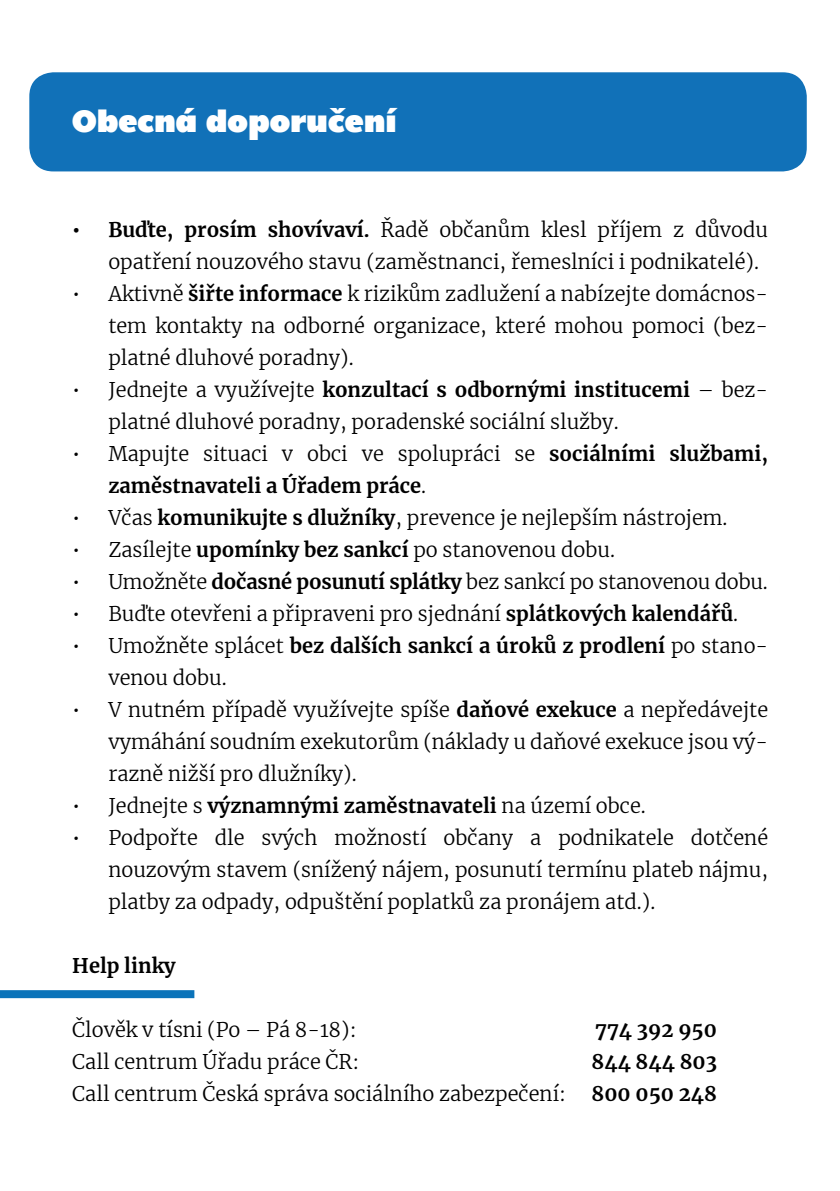
<style>
.page{position:relative;width:840px;height:1191px;background:#fff}
.page>*{position:absolute;margin:0;border:0;box-sizing:border-box;transform-origin:0 0}
.t1{font:800 32px "Noir Pro";color:#fff}
.t2{font:300 20px/32px "Merriweather";color:#000}
.t3{font:700 20px/32px "Merriweather";color:#000}
.s1{font-weight:700}
.s2{font-weight:300}
</style>
<div class="page">
<div style="left:29px;top:72px;width:777px;height:99px;background:#1171b8;border-radius:24px"></div>
<div style="left:4px;top:990px;width:186px;height:8px;background:#0b73b9"></div>
<h1 class="t1" style="left:72px;top:94px;width:326px">Obecná doporučení</h1>
<p class="t2" style="left:108px;top:213px;width:661px;text-indent:-36px"><span class="s1">• Buďte, prosím shovívaví.</span> Řadě občanům klesl příjem z důvodu opatření nouzového stavu (zaměstnanci, řemeslníci i podnikatelé).</p>
<p class="t2" style="left:108px;top:277px;width:661px;text-align:justify;text-indent:-36px">• Aktivně <span class="s1">šiřte informace</span> k rizikům zadlužení a nabízejte domácnos&shy;tem kontakty na odborné organizace, které mohou pomoci (bez&shy;platné dluhové poradny).</p>
<p class="t2" style="left:108px;top:373px;width:661px;text-indent:-36px">• Jednejte a využívejte <span class="s1">konzultací s odbornými institucemi</span> – bez&shy;platné dluhové poradny, poradenské sociální služby.</p>
<p class="t3" style="left:108px;top:437px;width:661px;text-indent:-36px"><span class="s2">• Mapujte situaci v obci ve spolupráci se</span> sociálními službami, zaměstnavateli a Úřadem práce<span class="s2">.</span></p>
<p class="t2" style="left:72px;top:501px;width:656px">• Včas <span class="s1">komunikujte s dlužníky</span>, prevence je nejlepším nástrojem.</p>
<p class="t2" style="left:72px;top:533px;width:544px">• Zasílejte <span class="s1">upomínky bez sankcí</span> po stanovenou dobu.</p>
<p class="t2" style="left:72px;top:565px;width:696px">• Umožněte <span class="s1">dočasné posunutí splátky</span> bez sankcí po stanovenou dobu.</p>
<p class="t2" style="left:72px;top:597px;width:667px">• Buďte otevřeni a připraveni pro sjednání <span class="s1">splátkových kalendářů</span>.</p>
<p class="t2" style="left:108px;top:629px;width:661px;text-indent:-36px">• Umožněte splácet <span class="s1">bez dalších sankcí a úroků z prodlení</span> po stano&shy;venou dobu.</p>
<p class="t2" style="left:108px;top:693px;width:661px;text-align:justify;text-indent:-36px">• V nutném případě využívejte spíše <span class="s1">daňové exekuce</span> a nepředávejte vymáhání soudním exekutorům (náklady u daňové exekuce jsou vý&shy;razně nižší pro dlužníky).</p>
<p class="t3" style="left:72px;top:789px;width:574px"><span class="s2">• Jednejte s</span> významnými zaměstnavateli <span class="s2">na území obce.</span></p>
<p class="t2" style="left:108px;top:821px;width:661px;text-align:justify;text-indent:-36px">• Podpořte dle svých možností občany a podnikatele dotčené nouzovým stavem (snížený nájem, posunutí termínu plateb nájmu, platby za odpady, odpuštění poplatků za pronájem atd.).</p>
<p class="t3" style="left:72px;top:949px;width:105px">Help linky</p>
<p class="t2" style="left:72px;top:1013px;width:285px">Člověk v tísni (Po – Pá 8-18):</p>
<p class="t3" style="left:595px;top:1013px;width:123px">774 392 950</p>
<p class="t2" style="left:72px;top:1045px;width:288px">Call centrum Úřadu práce ČR:</p>
<p class="t3" style="left:591px;top:1045px;width:127px">844 844 803</p>
<p class="t2" style="left:72px;top:1077px;width:495px">Call centrum Česká správa sociálního zabezpečení:</p>
<p class="t3" style="left:591px;top:1077px;width:127px">800 050 248</p>
</div>
